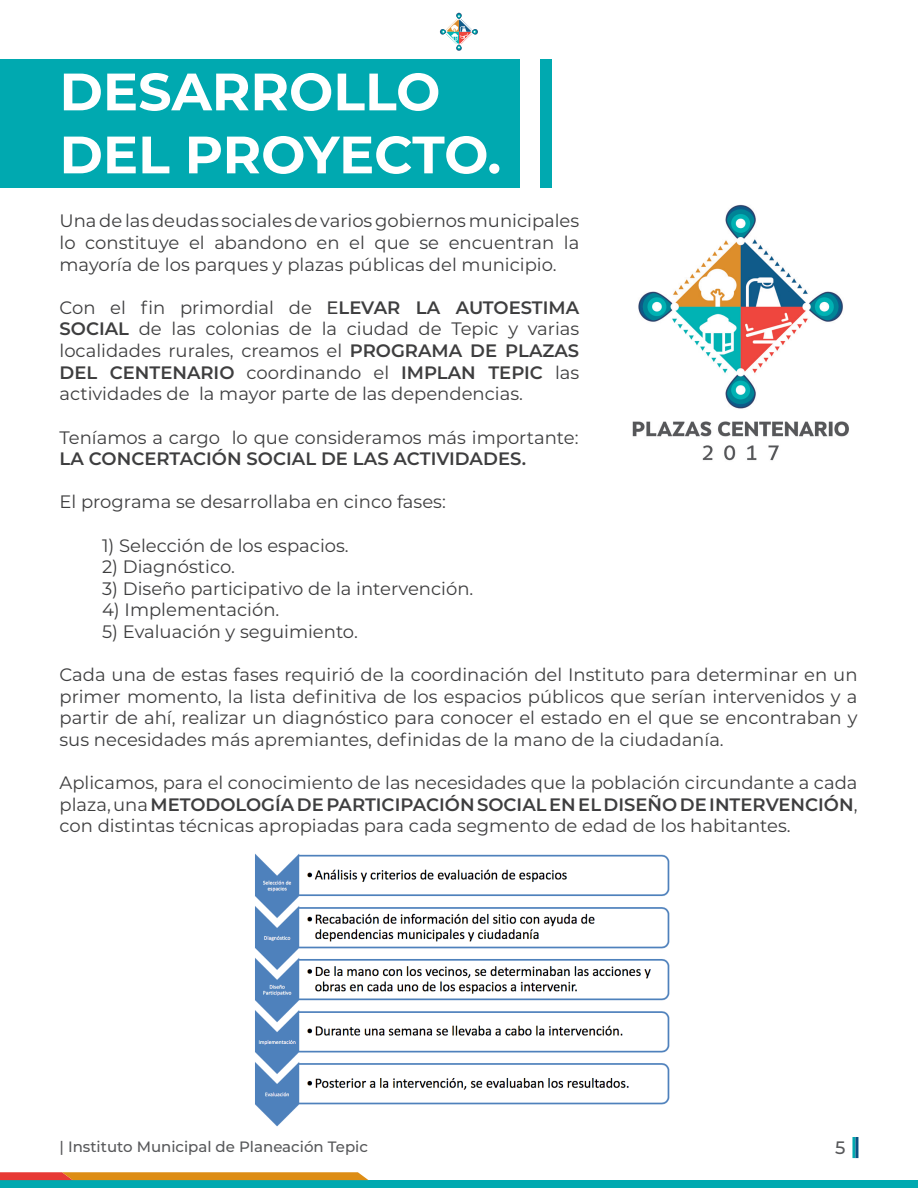
<style>
.page{position:relative;width:918px;height:1188px;background:#fff}
.page>*{position:absolute;margin:0;border:0;box-sizing:border-box;transform-origin:0 0}
.t1{font:700 52.5px/63px "Montserrat";color:#fff}
.t2{font:18px/21.6px "Montserrat";color:#3e3e3f;text-align:justify}
.t3{font:500 18px "Montserrat";color:#57585a}
.t4{font:500 15px "Montserrat";color:#57585a}
.s1{font-weight:500}
.s2{font-weight:600}
</style>
<div class="page">
<svg style="left:440px;top:13px;width:38px;height:38px"></svg>
<hr style="left:852px;top:1137px;width:3px;height:21px;background:#00a9b0">
<hr style="left:855px;top:1137px;width:3px;height:21px;background:#095283">
<div style="left:0;top:1180px;width:918px;height:8px;background:#00a9b0"></div>
<svg style="left:0;top:1172px;width:368px;height:8px;background:#e08325"></svg>
<div style="left:0;top:60px;width:520px;height:128px;background:#00a9b0"></div>
<div style="left:540px;top:60px;width:12px;height:128px;background:#00a9b0"></div>
<img style="left:632px;top:204px;width:217px;height:257px">
<img style="left:255px;top:853px;width:415px;height:274px">
<p class="t1" style="left:60px;top:58px;width:443px">DESARROLLO<br>DEL PROYECTO.</p>
<p class="t2" style="left:60px;top:210px;width:521px">Una de las deudas sociales de varios gobiernos municipales lo constituye el abandono en el que se encuentran la mayoría de los parques y plazas públicas del municipio.</p>
<p class="t2" style="left:60px;top:296px;width:521px">Con el fin primordial de <span class="s1">E</span><span class="s2">LEVAR LA AUTOESTIMA SOCIAL</span> de las colonias de la ciudad de Tepic y varias localidades rurales, creamos el <span class="s2">PROGRAMA DE PLAZAS DEL CENTENARIO</span> coordinando el <span class="s2">IMPLAN TEPIC</span> las actividades de la mayor parte de las dependencias.</p>
<p class="t2" style="left:60px;top:426px;width:521px">Teníamos a cargo lo que consideramos más importante:<br><span class="s2">LA CONCERTACIÓN SOCIAL DE LAS ACTIVIDADES.</span></p>
<p class="t2" style="left:60px;top:491px;width:388px">El programa se desarrollaba en cinco fases:</p>
<p class="t2" style="left:102px;top:534px;width:248px">1) Selección de los espacios.</p>
<p class="t2" style="left:102px;top:555px;width:134px">2) Diagnóstico.</p>
<p class="t2" style="left:102px;top:577px;width:373px">3) Diseño participativo de la intervención.</p>
<p class="t2" style="left:102px;top:599px;width:179px">4) Implementación.</p>
<p class="t2" style="left:102px;top:620px;width:257px">5) Evaluación y seguimiento.</p>
<p class="t2" style="left:60px;top:663px;width:800px">Cada una de estas fases requirió de la coordinación del Instituto para determinar en un primer momento, la lista definitiva de los espacios públicos que serían intervenidos y a partir de ahí, realizar un diagnóstico para conocer el estado en el que se encontraban y sus necesidades más apremiantes, definidas de la mano de la ciudadanía.</p>
<p class="t2" style="left:60px;top:771px;width:800px">Aplicamos, para el conocimiento de las necesidades que la población circundante a cada plaza, una <span class="s2">METODOLOGÍA DE PARTICIPACIÓN SOCIAL EN EL DISEÑO DE INTERVENCIÓN</span>, con distintas técnicas apropiadas para cada segmento de edad de los habitantes.</p>
<p class="t4" style="left:60px;top:1136px;width:310px">| Instituto Municipal de Planeación Tepic</p>
<p class="t3" style="left:835px;top:1135px;width:12px">5</p>
</div>
